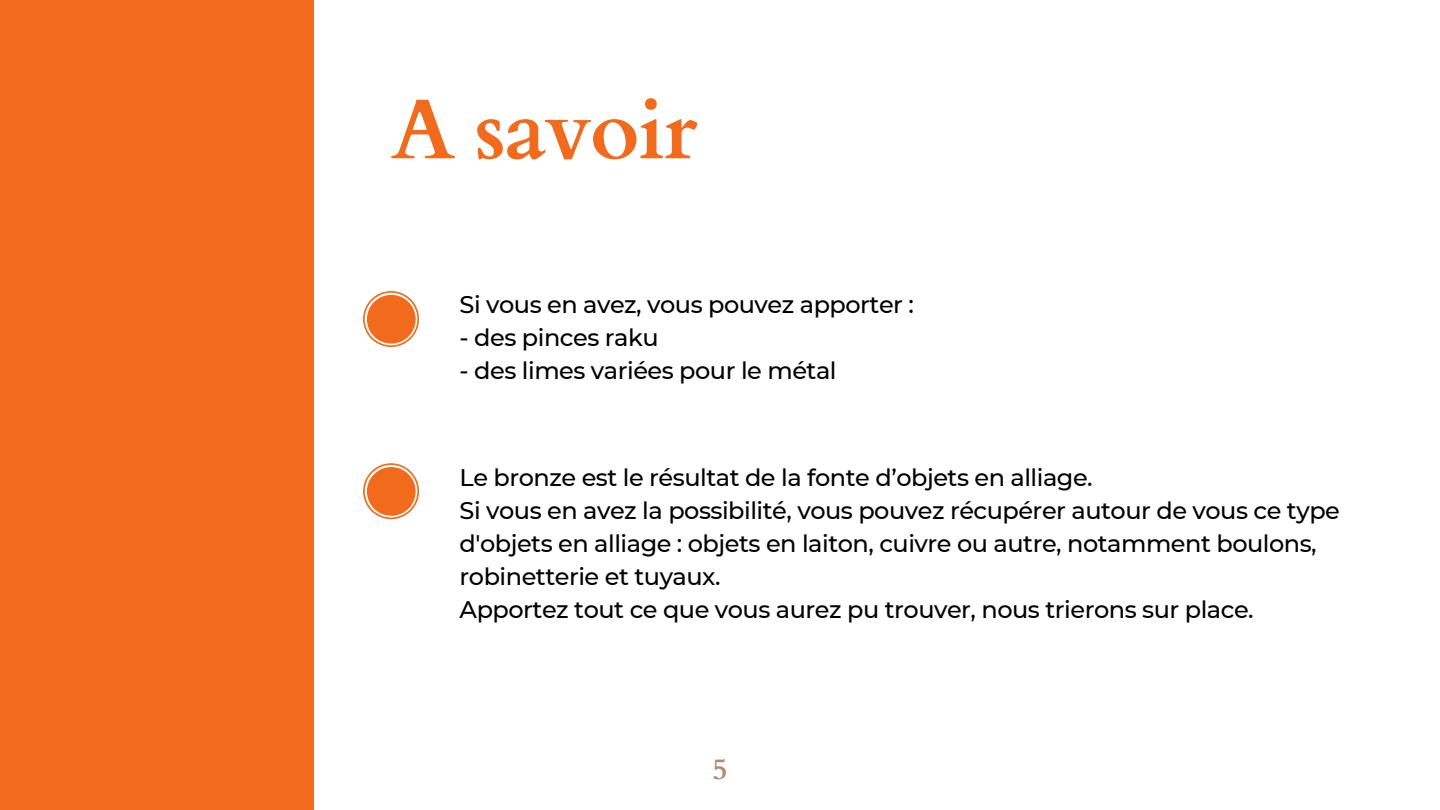
<style>
.page{position:relative;width:1440px;height:810px;background:#fff}
.page>*{position:absolute;margin:0;border:0;box-sizing:border-box;transform-origin:0 0}
.t1{font:700 85px "Cardo";letter-spacing:-.02em;color:#f26a1b}
.t2{font:700 29.6px "Cardo";color:#b08b6c}
.t3{font:500 24px/33px "Montserrat";letter-spacing:-.02em;color:#000}
</style>
<div class="page">
<svg style="left:363px;top:291px;width:56px;height:56px"></svg>
<svg style="left:363px;top:463px;width:56px;height:56px"></svg>
<div style="left:0;top:0;width:314px;height:810px;background:#f26a1b"></div>
<p class="t1" style="left:391px;top:74px;width:308px">A savoir</p>
<p class="t3" style="left:460px;top:288px;width:456px">Si vous en avez, vous pouvez apporter :</p>
<p class="t3" style="left:460px;top:321px;width:201px">- des pinces raku</p>
<p class="t3" style="left:460px;top:354px;width:378px">- des limes variées pour le métal</p>
<p class="t3" style="left:460px;top:461px;width:635px">Le bronze est le résultat de la fonte d’objets en alliage.</p>
<p class="t3" style="left:460px;top:494px;width:882px">Si vous en avez la possibilité, vous pouvez récupérer autour de vous ce type d'objets en alliage : objets en laiton, cuivre ou autre, notamment boulons, robinetterie et tuyaux.</p>
<p class="t3" style="left:460px;top:593px;width:796px">Apportez tout ce que vous aurez pu trouver, nous trierons sur place.</p>
<p class="t2" style="left:712px;top:749px;width:17px">5</p>
</div>
